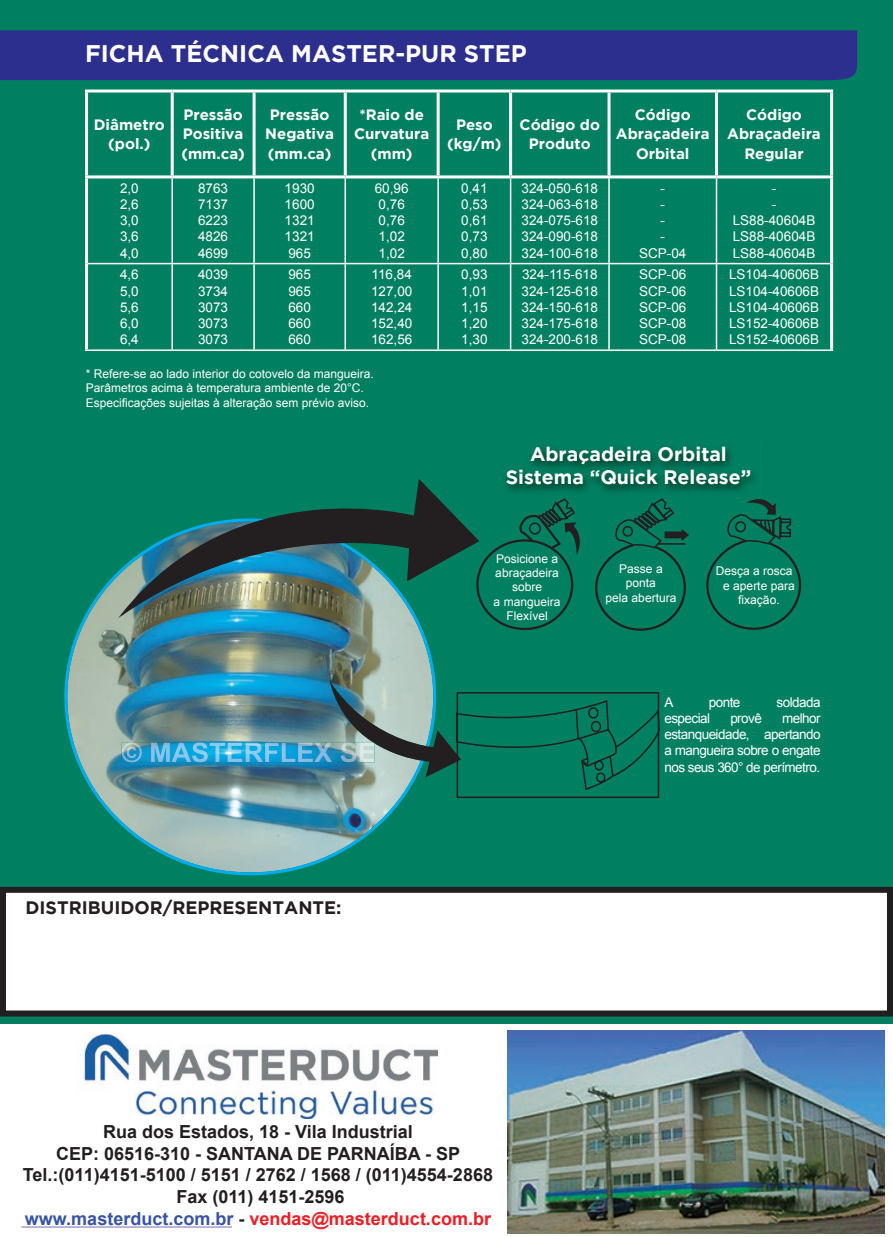
<style>
.page{position:relative;width:893px;height:1237px;background:#008061}
.page>*{position:absolute;margin:0;border:0;box-sizing:border-box;transform-origin:0 0}
.t1{font:700 24px "Gotham";color:#fff}
.t2{font:700 19.5px/23.4px "Gotham";color:#fff;text-align:center}
.t3{font:700 18px/21.6px "Arial";color:#231f20;text-align:center}
.t4{font:700 18px "Gotham";color:#231f20}
.t5{font:700 15px/19.5px "Gotham";color:#fff;text-align:center}
.t6{font:13.5px/16.2px "Arial";color:#fff;text-align:justify}
.t7{font:13.5px "Arial";letter-spacing:-.04em;color:#fff}
.t8{font:12px/14.4px "Arial";color:#fff;text-align:center}
.s1{color:#3853a3}
.s2{color:#ee1d23}
</style>
<div class="page">
<div style="left:3px;top:890px;width:887px;height:123px;background:#fff"></div>
<div style="left:0;top:887px;width:893px;height:129px;border:6px solid #231f20"></div>
<div style="left:0;top:1025px;width:893px;height:212px;background:#fff"></div>
<div style="left:0;top:30px;width:857px;height:51px;background:#2d2f8f"></div>
<hr style="left:85px;top:90px;width:87px;height:3px;background:#fff">
<hr style="left:85px;top:93px;width:3px;height:82px;background:#fff">
<hr style="left:172px;top:90px;width:82px;height:3px;background:#fff">
<hr style="left:171px;top:93px;width:3px;height:82px;background:#fff">
<hr style="left:254px;top:90px;width:91px;height:3px;background:#fff">
<hr style="left:253px;top:93px;width:3px;height:82px;background:#fff">
<hr style="left:345px;top:90px;width:93px;height:3px;background:#fff">
<hr style="left:344px;top:93px;width:3px;height:82px;background:#fff">
<hr style="left:438px;top:90px;width:73px;height:3px;background:#fff">
<hr style="left:437px;top:93px;width:3px;height:82px;background:#fff">
<hr style="left:511px;top:90px;width:98px;height:3px;background:#fff">
<hr style="left:509px;top:93px;width:3px;height:82px;background:#fff">
<hr style="left:609px;top:90px;width:107px;height:3px;background:#fff">
<hr style="left:607px;top:93px;width:3px;height:82px;background:#fff">
<hr style="left:716px;top:90px;width:117px;height:3px;background:#fff">
<hr style="left:715px;top:93px;width:3px;height:82px;background:#fff">
<hr style="left:830px;top:93px;width:3px;height:82px;background:#fff">
<hr style="left:85px;top:175px;width:87px;height:3px;background:#fff">
<hr style="left:85px;top:178px;width:3px;height:86px;background:#fff">
<hr style="left:172px;top:175px;width:82px;height:3px;background:#fff">
<hr style="left:254px;top:175px;width:91px;height:3px;background:#fff">
<hr style="left:345px;top:175px;width:93px;height:3px;background:#fff">
<hr style="left:438px;top:175px;width:73px;height:3px;background:#fff">
<hr style="left:511px;top:175px;width:98px;height:3px;background:#fff">
<hr style="left:609px;top:175px;width:107px;height:3px;background:#fff">
<hr style="left:716px;top:175px;width:117px;height:3px;background:#fff">
<hr style="left:830px;top:178px;width:3px;height:86px;background:#fff">
<hr style="left:85px;top:264px;width:3px;height:85px;background:#fff">
<hr style="left:830px;top:264px;width:3px;height:85px;background:#fff">
<hr style="left:171px;top:178px;width:2px;height:85px;background:#fff">
<hr style="left:253px;top:178px;width:2px;height:85px;background:#fff">
<hr style="left:344px;top:178px;width:2px;height:85px;background:#fff">
<hr style="left:437px;top:178px;width:2px;height:85px;background:#fff">
<hr style="left:510px;top:178px;width:1px;height:85px;background:#fff">
<hr style="left:608px;top:178px;width:2px;height:85px;background:#fff">
<hr style="left:716px;top:178px;width:1px;height:85px;background:#fff">
<hr style="left:88px;top:263px;width:84px;height:1px;background:#fff">
<hr style="left:172px;top:263px;width:82px;height:1px;background:#fff">
<hr style="left:171px;top:264px;width:2px;height:85px;background:#fff">
<hr style="left:254px;top:263px;width:91px;height:1px;background:#fff">
<hr style="left:253px;top:264px;width:2px;height:85px;background:#fff">
<hr style="left:345px;top:263px;width:93px;height:1px;background:#fff">
<hr style="left:344px;top:264px;width:2px;height:85px;background:#fff">
<hr style="left:438px;top:263px;width:73px;height:1px;background:#fff">
<hr style="left:437px;top:264px;width:2px;height:85px;background:#fff">
<hr style="left:511px;top:263px;width:98px;height:1px;background:#fff">
<hr style="left:510px;top:264px;width:1px;height:85px;background:#fff">
<hr style="left:609px;top:263px;width:107px;height:1px;background:#fff">
<hr style="left:608px;top:264px;width:2px;height:85px;background:#fff">
<hr style="left:716px;top:263px;width:114px;height:1px;background:#fff">
<hr style="left:716px;top:264px;width:1px;height:85px;background:#fff">
<hr style="left:85px;top:349px;width:87px;height:2px;background:#fff">
<hr style="left:172px;top:349px;width:82px;height:2px;background:#fff">
<hr style="left:254px;top:349px;width:91px;height:2px;background:#fff">
<hr style="left:345px;top:349px;width:93px;height:2px;background:#fff">
<hr style="left:438px;top:349px;width:73px;height:2px;background:#fff">
<hr style="left:511px;top:349px;width:98px;height:2px;background:#fff">
<hr style="left:609px;top:349px;width:107px;height:2px;background:#fff">
<hr style="left:716px;top:349px;width:117px;height:2px;background:#fff">
<svg style="left:595px;top:498px;width:94px;height:133px"></svg>
<svg style="left:706px;top:495px;width:96px;height:135px"></svg>
<svg style="left:519px;top:498px;width:61px;height:61px"></svg>
<div style="left:529px;top:522px;width:12px;height:13px;border:2px solid #231f20;border-radius:50%"></div>
<div style="left:476px;top:539px;width:97px;height:91px;border:2px solid #231f20;border-radius:50%"></div>
<img style="left:64px;top:574px;width:372px;height:301px">
<img style="left:115px;top:479px;width:366px;height:142px">
<img style="left:122px;top:742px;width:208px;height:20px">
<svg style="left:330px;top:681px;width:330px;height:129px"></svg>
<img style="left:507px;top:1030px;width:378px;height:203px">
<hr style="left:21px;top:1226px;width:211px;height:2px;background:#857fbb">
<img style="left:83px;top:1034px;width:355px;height:84px">
<h1 class="t1" style="left:85px;top:40px;width:443px">FICHA TÉCNICA MASTER-PUR STEP</h1>
<p class="t5" style="left:94px;top:114px;width:73px">Diâmetro (pol.)</p>
<p class="t5" style="left:181px;top:104px;width:65px;text-align:left">Pressão<br>Positiva (mm.ca)</p>
<p class="t5" style="left:265px;top:104px;width:70px">Pressão<br>Negativa (mm.ca)</p>
<p class="t5" style="left:354px;top:104px;width:77px">*Raio de<br>Curvatura (mm)</p>
<p class="t5" style="left:447px;top:114px;width:56px">Peso (kg/m)</p>
<p class="t5" style="left:520px;top:114px;width:82px">Código do<br>Produto</p>
<p class="t5" style="left:616px;top:104px;width:95px">Código<br>Abraçadeira<br>Orbital</p>
<p class="t5" style="left:727px;top:104px;width:95px">Código<br>Abraçadeira<br>Regular</p>
<p class="t6" style="left:120px;top:180px;width:20px">2,0<br>2,6<br>3,0<br>3,6<br>4,0</p>
<p class="t6" style="left:198px;top:180px;width:32px">8763<br>7137<br>6223<br>4826<br>4699</p>
<p class="t6" style="left:285px;top:180px;width:32px">1930<br>1600<br>1321<br>1321<br>965</p>
<p class="t6" style="left:375px;top:180px;width:35px;text-align:left">60,96<br>0,76<br>0,76<br>1,02<br>1,02</p>
<p class="t6" style="left:461px;top:180px;width:28px">0,41<br>0,53<br>0,61<br>0,73<br>0,80</p>
<p class="t6" style="left:521px;top:180px;width:78px">324-050-618<br>324-063-618<br>324-075-618<br>324-090-618<br>324-100-618</p>
<p class="t6" style="left:639px;top:180px;width:49px;text-align:center">-<br>-<br>-<br>-<br>SCP-04</p>
<p class="t6" style="left:733px;top:180px;width:84px;text-align:center">-<br>-<br>LS88-40604B<br>LS88-40604B<br>LS88-40604B</p>
<p class="t6" style="left:120px;top:267px;width:20px">4,6<br>5,0<br>5,6<br>6,0<br>6,4</p>
<p class="t6" style="left:198px;top:267px;width:32px">4039<br>3734<br>3073<br>3073<br>3073</p>
<p class="t6" style="left:288px;top:267px;width:24px">965<br>965<br>660<br>660<br>660</p>
<p class="t6" style="left:371px;top:267px;width:43px">116,84<br>127,00<br>142,24<br>152,40<br>162,56</p>
<p class="t6" style="left:461px;top:267px;width:28px">0,93<br>1,01<br>1,15<br>1,20<br>1,30</p>
<p class="t6" style="left:521px;top:267px;width:78px">324-115-618<br>324-125-618<br>324-150-618<br>324-175-618<br>324-200-618</p>
<p class="t6" style="left:639px;top:267px;width:49px">SCP-06<br>SCP-06<br>SCP-06<br>SCP-08<br>SCP-08</p>
<p class="t6" style="left:729px;top:267px;width:92px">LS104-40606B LS104-40606B LS104-40606B LS152-40606B LS152-40606B</p>
<p class="t8" style="left:86px;top:367px;width:290px;text-align:left">* Refere-se ao lado interior do cotovelo da mangueira.<br>Parâmetros acima à temperatura ambiente de 20°C.<br>Especificações sujeitas à alteração sem prévio aviso.</p>
<h2 class="t2" style="left:506px;top:442px;width:247px">Abraçadeira Orbital<br>Sistema “Quick Release”</h2>
<h3 class="t4" style="left:26px;top:897px;width:318px">DISTRIBUIDOR/REPRESENTANTE:</h3>
<p class="t8" style="left:494px;top:551px;width:68px">Posicione a abraçadeira sobre<br>a mangueira<br>Flexível</p>
<p class="t8" style="left:606px;top:562px;width:72px">Passe a ponta<br>pela abertura</p>
<p class="t8" style="left:716px;top:564px;width:78px">Desça a rosca</p>
<p class="t8" style="left:723px;top:578px;width:73px">e aperte para</p>
<p class="t8" style="left:738px;top:593px;width:43px">fixação.</p>
<p class="t6" style="left:664px;top:694px;width:11px">A</p>
<p class="t6" style="left:709px;top:694px;width:33px">ponte</p>
<p class="t7" style="left:777px;top:693px;width:46px">soldada</p>
<p class="t7" style="left:664px;top:709px;width:47px">especial</p>
<p class="t6" style="left:730px;top:710px;width:33px">provê</p>
<p class="t6" style="left:664px;top:710px;width:158px;text-indent:118px">melhor estanqueidade, apertando a mangueira sobre o engate nos seus 360° de perímetro.</p>
<h3 class="t3" style="left:23px;top:1121px;width:471px">Rua dos Estados, 18 - Vila Industrial<br>CEP: 06516-310 - SANTANA DE PARNAÍBA - SP Tel.:(011)4151-5100 / 5151 / 2762 / 1568 / (011)4554-2868<br>Fax (011) 4151-2596<br><span class="s1">www.masterduct.com.br</span> - <span class="s2">vendas@masterduct.com.br</span></h3>
</div>
